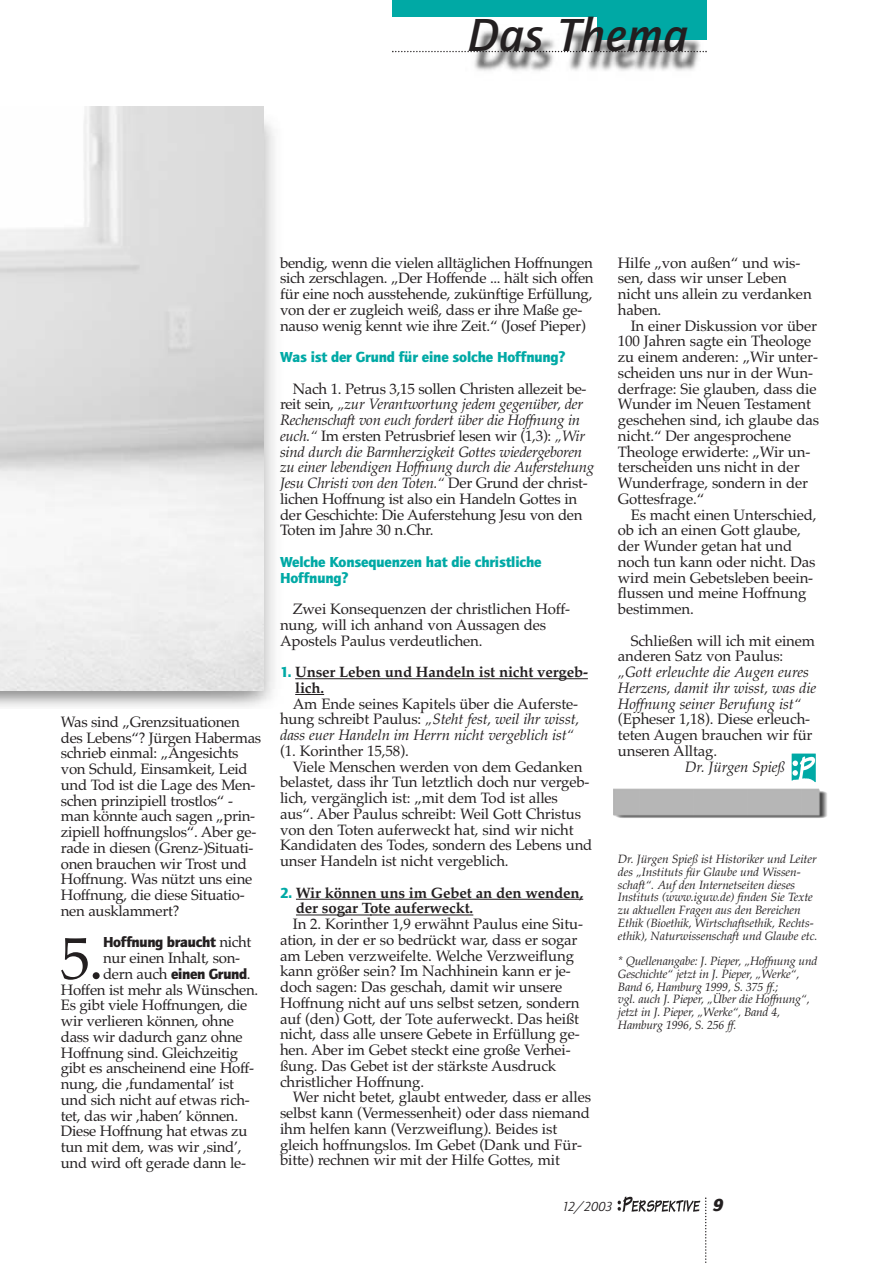
<style>
.page{position:relative;width:893px;height:1263px;background:#fff}
.page>*{position:absolute;margin:0;border:0;box-sizing:border-box;transform-origin:0 0}
.t1{font:59.7px "Palatino";color:#231f20}
.t2{font:italic 700 48px "Quay Itc T";letter-spacing:.015em;color:#231f20}
.t3{font:italic 900 18px "Quay Itc T";color:#231f20}
.t4{font:15px/15.8px "Palatino";letter-spacing:-.01em;color:#231f20}
.t5{font:italic 15px/15.8px "Palatino";letter-spacing:-.02em;color:#231f20}
.t6{font:700 15px/15.8px "Palatino";letter-spacing:-.01em;color:#231f20}
.t7{font:900 15px/15.8px "Quay Itc T";letter-spacing:-.01em;color:#00a9a5}
.t8{font:900 15px "Quay Itc T";letter-spacing:-.025em;color:#231f20}
.t9{font:italic 13.5px "Quay Itc T";color:#231f20}
.t10{font:italic 12px/12.8px "Palatino";letter-spacing:-.01em;color:#231f20}
.s1{font-family:"Palatino";font-weight:400}
.s2{font-style:normal}
.s3{font-family:"Quay Itc T";font-weight:900;color:#00a9a5}
</style>
<div class="page">
<img style="left:0;top:106px;width:275px;height:601px">
<svg style="left:705px;top:1198px;width:1px;height:65px"></svg>
<img style="left:618px;top:1196px;width:83px;height:16px">
<hr style="left:295px;top:678px;width:288px;height:1px;background:#231f20">
<svg style="left:295px;top:694px;width:29px;height:1px"></svg>
<svg style="left:296px;top:899px;width:14px;height:1px"></svg>
<hr style="left:310px;top:899px;width:273px;height:1px;background:#231f20">
<hr style="left:296px;top:915px;width:76px;height:1px;background:#231f20">
<hr style="left:370px;top:915px;width:103px;height:1px;background:#231f20">
<img style="left:613px;top:789px;width:214px;height:29px">
<img style="left:791px;top:753px;width:25px;height:30px">
<img style="left:465px;top:25px;width:242px;height:46px">
<div style="left:597px;top:0;width:109px;height:39px;background:#00a9a5"></div>
<div style="left:392px;top:0;width:314px;height:17px;background:#00a9a5"></div>
<svg style="left:392px;top:51px;width:315px;height:1px"></svg>
<img style="left:0;top:106px;width:263px;height:585px">
<h2 class="t2" style="left:467px;top:16px;width:222px">Das Thema</h2>
<p class="t4" style="left:61px;top:716px;width:202px">Was sind „Grenzsituationen des Lebens“? Jürgen Habermas schrieb einmal: „Angesichts von Schuld, Einsamkeit, Leid und Tod ist die Lage des Men&shy;schen prinzipiell trostlos“ - man könnte auch sagen „prin&shy;zipiell hoffnungslos“. Aber ge&shy;rade in diesen (Grenz-)Situati&shy;onen brauchen wir Trost und<br>Hoffnung. Was nützt uns eine<br>Hoffnung, die diese Situatio&shy;nen ausklammert?</p>
<h1 class="t1" style="left:60px;top:935px;width:45px">5.</h1>
<p class="t8" style="left:103px;top:936px;width:150px">Hoffnung braucht <span class="s1">nicht</span></p>
<p class="t4" style="left:103px;top:952px;width:139px">nur einen Inhalt, son-</p>
<p class="t8" style="left:103px;top:968px;width:149px"><span class="s1">dern auch</span> einen Grund<span class="s1">.</span></p>
<p class="t4" style="left:61px;top:983px;width:199px">Hoffen ist mehr als Wünschen.<br>Es gibt viele Hoffnungen, die wir verlieren können, ohne dass wir dadurch ganz ohne<br>Hoffnung sind. Gleichzeitig gibt es anscheinend eine Hoff&shy;nung, die ‚fundamental’ ist und sich nicht auf etwas rich&shy;tet, das wir ‚haben’ können.<br>Diese Hoffnung hat etwas zu tun mit dem, was wir ‚sind’, und wird oft gerade dann le-</p>
<p class="t4" style="left:280px;top:256px;width:315px">bendig, wenn die vielen alltäglichen Hoffnungen sich zerschlagen. „Der Hoffende ... hält sich offen für eine noch ausstehende, zukünftige Erfüllung, von der er zugleich weiß, dass er ihre Maße ge&shy;nauso wenig kennt wie ihre Zeit.“ (Josef Pieper)</p>
<p class="t7" style="left:280px;top:350px;width:287px">Was ist der Grund für eine solche Hoffnung?</p>
<p class="t5" style="left:280px;top:382px;width:316px;text-indent:13px"><span class="s2">Nach 1. Petrus 3,15 sollen Christen allezeit be&shy;reit sein,</span> „zur Verantwortung jedem gegenüber, der Rechenschaft von euch fordert über die Hoffnung in euch.“ <span class="s2">Im ersten Petrusbrief lesen wir (1,3):</span> „Wir sind durch die Barmherzigkeit Gottes wiedergeboren zu einer lebendigen Hoffnung durch die Auferstehung Jesu Christi von den Toten.“ <span class="s2">Der Grund der christ&shy;lichen Hoffnung ist also ein Handeln Gottes in der Geschichte: Die Auferstehung Jesu von den Toten im Jahre 30 n.Chr.</span></p>
<p class="t7" style="left:280px;top:555px;width:263px">Welche Konsequenzen hat die christliche<br>Hoffnung?</p>
<p class="t4" style="left:280px;top:603px;width:292px;text-indent:13px">Zwei Konsequenzen der christlichen Hoff&shy;nung, will ich anhand von Aussagen des<br>Apostels Paulus verdeutlichen.</p>
<p class="t6" style="left:295px;top:666px;width:294px;text-indent:-15px"><span class="s3">1.</span> Unser Leben und Handeln ist nicht vergeb&shy;lich.</p>
<p class="t5" style="left:280px;top:697px;width:301px;text-align:justify;text-indent:13px"><span class="s2">Am Ende seines Kapitels über die Auferste&shy;hung schreibt Paulus:</span> „Steht fest, weil ihr wisst, dass euer Handeln im Herrn nicht vergeblich ist“</p>
<p class="t4" style="left:280px;top:745px;width:130px">(1. Korinther 15,58).</p>
<p class="t4" style="left:293px;top:760px;width:291px">Viele Menschen werden von dem Gedanken</p>
<p class="t4" style="left:280px;top:776px;width:311px">belastet, dass ihr Tun letztlich doch nur vergeb-</p>
<p class="t4" style="left:280px;top:792px;width:279px">lich, vergänglich ist: „mit dem Tod ist alles</p>
<p class="t4" style="left:280px;top:808px;width:303px">aus“. Aber Paulus schreibt: Weil Gott Christus</p>
<p class="t4" style="left:280px;top:823px;width:295px">von den Toten auferweckt hat, sind wir nicht</p>
<p class="t4" style="left:280px;top:839px;width:314px">Kandidaten des Todes, sondern des Lebens und</p>
<p class="t4" style="left:280px;top:855px;width:230px">unser Handeln ist nicht vergeblich.</p>
<p class="t6" style="left:296px;top:886px;width:289px;text-indent:-16px"><span class="s3">2.</span> Wir können uns im Gebet an den wenden, der sogar Tote auferweckt.</p>
<p class="t4" style="left:280px;top:918px;width:305px;text-indent:13px">In 2. Korinther 1,9 erwähnt Paulus eine Situ&shy;ation, in der er so bedrückt war, dass er sogar am Leben verzweifelte. Welche Verzweiflung kann größer sein? Im Nachhinein kann er je&shy;doch sagen: Das geschah, damit wir unsere Hoffnung nicht auf uns selbst setzen, sondern auf (den) Gott, der Tote auferweckt. Das heißt nicht, dass alle unsere Gebete in Erfüllung ge&shy;hen. Aber im Gebet steckt eine große Verhei&shy;ßung. Das Gebet ist der stärkste Ausdruck christlicher Hoffnung.</p>
<p class="t4" style="left:280px;top:1091px;width:313px;text-indent:13px">Wer nicht betet, glaubt entweder, dass er alles selbst kann (Vermessenheit) oder dass niemand ihm helfen kann (Verzweiflung). Beides ist gleich hoffnungslos. Im Gebet (Dank und Für&shy;bitte) rechnen wir mit der Hilfe Gottes, mit</p>
<p class="t4" style="left:618px;top:256px;width:195px">Hilfe „von außen“ und wis&shy;sen, dass wir unser Leben nicht uns allein zu verdanken haben.</p>
<p class="t4" style="left:618px;top:319px;width:203px;text-indent:13px">In einer Diskussion vor über<br>100 Jahren sagte ein Theologe zu einem anderen: „Wir unter&shy;scheiden uns nur in der Wun&shy;derfrage: Sie glauben, dass die<br>Wunder im Neuen Testament geschehen sind, ich glaube das nicht.“ Der angesprochene<br>Theologe erwiderte: „Wir un&shy;terscheiden uns nicht in der<br>Wunderfrage, sondern in der<br>Gottesfrage.“</p>
<p class="t4" style="left:618px;top:508px;width:200px;text-indent:13px">Es macht einen Unterschied, ob ich an einen Gott glaube, der Wunder getan hat und noch tun kann oder nicht. Das wird mein Gebetsleben beein&shy;flussen und meine Hoffnung bestimmen.</p>
<p class="t4" style="left:618px;top:634px;width:199px;text-indent:13px">Schließen will ich mit einem anderen Satz von Paulus:</p>
<p class="t5" style="left:618px;top:666px;width:200px">„Gott erleuchte die Augen eures<br>Herzens, damit ihr wisst, was die<br>Hoffnung seiner Berufung ist“</p>
<p class="t4" style="left:618px;top:713px;width:196px">(Epheser 1,18). Diese erleuch&shy;teten Augen brauchen wir für unseren Alltag.</p>
<p class="t5" style="left:685px;top:760px;width:102px">Dr. Jürgen Spieß</p>
<p class="t10" style="left:618px;top:854px;width:201px">Dr. Jürgen Spieß ist Historiker und Leiter des „Instituts für Glaube und Wissen&shy;schaft“. Auf den Internetseiten dieses Instituts (www.iguw.de) finden Sie Texte zu aktuellen Fragen aus den Bereichen Ethik (Bioethik, Wirtschaftsethik, Rechts&shy;ethik), Naturwissenschaft und Glaube etc.</p>
<p class="t10" style="left:618px;top:956px;width:201px">* Quellenangabe: J. Pieper, „Hoffnung und Geschichte“ jetzt in J. Pieper, „Werke“, Band 6, Hamburg 1999, S. 375 ff.;<br>vgl. auch J. Pieper, „Über die Hoffnung“, jetzt in J. Pieper, „Werke“, Band 4, Hamburg 1996, S. 256 ff.</p>
<p class="t9" style="left:562px;top:1201px;width:52px">12/2003</p>
<p class="t3" style="left:713px;top:1198px;width:12px">9</p>
</div>
